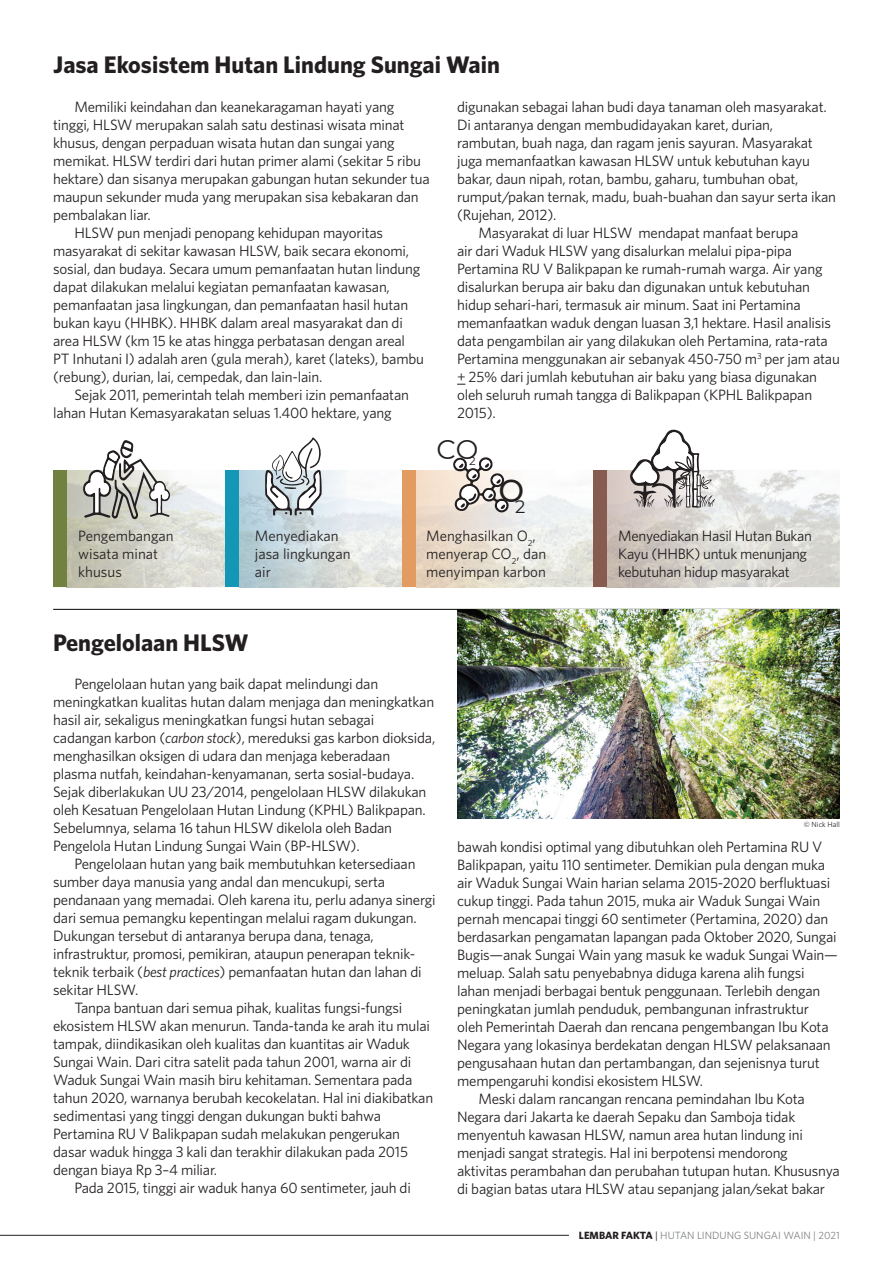
<style>
.page{position:relative;width:893px;height:1263px;background:#fff}
.page>*{position:absolute;margin:0;border:0;box-sizing:border-box;transform-origin:0 0}
.t1{font:42.3px "Montserrat";color:#231f20}
.t2{font:27px "Montserrat";color:#231f20}
.t3{font:700 24px "Whitney HTF";color:#231f20}
.t4{font:18px "Montserrat";color:#231f20}
.t5{font:15px/18px "Whitney HTF";letter-spacing:-.015em;color:#231f20}
.t6{font:11.55px "Montserrat";color:#231f20}
.t7{font:10.5px "Whitney HTF";color:#808285}
.t8{font:7.5px "Whitney HTF";color:#231f20}
.s1{font-style:italic}
.s2{font-weight:700;color:#231f20}
.s3{color:#231f20}
</style>
<div class="page">
<img style="left:53px;top:470px;width:787px;height:117px">
<hr style="left:53px;top:609px;width:787px;height:1px;background:#040503">
<hr style="left:0;top:1235px;width:569px;height:1px;background:#231f20">
<img style="left:457px;top:610px;width:383px;height:208px">
<img style="left:67px;top:471px;width:108px;height:116px">
<img style="left:239px;top:471px;width:109px;height:116px">
<img style="left:416px;top:471px;width:109px;height:116px">
<img style="left:607px;top:471px;width:108px;height:116px">
<div style="left:53px;top:471px;width:14px;height:116px;background:#718140"></div>
<div style="left:226px;top:471px;width:13px;height:116px;background:#1496b5"></div>
<div style="left:403px;top:471px;width:13px;height:116px;background:#e29c62"></div>
<div style="left:593px;top:471px;width:14px;height:116px;background:#865c50"></div>
<svg style="left:629px;top:429px;width:86px;height:79px"></svg>
<svg style="left:452px;top:457px;width:57px;height:56px"></svg>
<svg style="left:265px;top:437px;width:57px;height:79px"></svg>
<svg style="left:83px;top:440px;width:87px;height:80px"></svg>
<h3 class="t3" style="left:53px;top:50px;width:448px">Jasa Ekosistem Hutan Lindung Sungai Wain</h3>
<p class="t5" style="left:74px;top:98px;width:321px">Memiliki keindahan dan keanekaragaman hayati yang</p>
<p class="t5" style="left:53px;top:116px;width:353px">tinggi, HLSW merupakan salah satu destinasi wisata minat</p>
<p class="t5" style="left:53px;top:134px;width:343px">khusus, dengan perpaduan wisata hutan dan sungai yang</p>
<p class="t5" style="left:53px;top:152px;width:369px">memikat. HLSW terdiri dari hutan primer alami (sekitar 5 ribu</p>
<p class="t5" style="left:53px;top:170px;width:378px">hektare) dan sisanya merupakan gabungan hutan sekunder tua</p>
<p class="t5" style="left:53px;top:188px;width:367px">maupun sekunder muda yang merupakan sisa kebakaran dan</p>
<p class="t5" style="left:53px;top:206px;width:99px">pembalakan liar.</p>
<p class="t5" style="left:74px;top:224px;width:310px">HLSW pun menjadi penopang kehidupan mayoritas</p>
<p class="t5" style="left:53px;top:242px;width:357px">masyarakat di sekitar kawasan HLSW, baik secara ekonomi,</p>
<p class="t5" style="left:53px;top:260px;width:369px">sosial, dan budaya. Secara umum pemanfaatan hutan lindung</p>
<p class="t5" style="left:53px;top:278px;width:338px">dapat dilakukan melalui kegiatan pemanfaatan kawasan,</p>
<p class="t5" style="left:53px;top:296px;width:357px">pemanfaatan jasa lingkungan, dan pemanfaatan hasil hutan</p>
<p class="t5" style="left:53px;top:314px;width:351px">bukan kayu (HHBK). HHBK dalam areal masyarakat dan di</p>
<p class="t5" style="left:53px;top:332px;width:353px">area HLSW (km 15 ke atas hingga perbatasan dengan areal</p>
<p class="t5" style="left:53px;top:350px;width:372px">PT Inhutani I) adalah aren (gula merah), karet (lateks), bambu</p>
<p class="t5" style="left:53px;top:368px;width:271px">(rebung), durian, lai, cempedak, dan lain-lain.</p>
<p class="t5" style="left:74px;top:386px;width:336px">Sejak 2011, pemerintah telah memberi izin pemanfaatan</p>
<p class="t5" style="left:53px;top:404px;width:340px">lahan Hutan Kemasyarakatan seluas 1.400 hektare, yang</p>
<p class="t5" style="left:457px;top:98px;width:371px">digunakan sebagai lahan budi daya tanaman oleh masyarakat.</p>
<p class="t5" style="left:457px;top:116px;width:318px">Di antaranya dengan membudidayakan karet, durian,</p>
<p class="t5" style="left:457px;top:134px;width:357px">rambutan, buah naga, dan ragam jenis sayuran. Masyarakat</p>
<p class="t5" style="left:457px;top:152px;width:354px">juga memanfaatkan kawasan HLSW untuk kebutuhan kayu</p>
<p class="t5" style="left:457px;top:170px;width:343px">bakar, daun nipah, rotan, bambu, gaharu, tumbuhan obat,</p>
<p class="t5" style="left:457px;top:188px;width:380px">rumput/pakan ternak, madu, buah-buahan dan sayur serta ikan</p>
<p class="t5" style="left:457px;top:206px;width:101px">(Rujehan, 2012).</p>
<p class="t5" style="left:478px;top:224px;width:321px">Masyarakat di luar HLSW mendapat manfaat berupa</p>
<p class="t5" style="left:457px;top:242px;width:337px">air dari Waduk HLSW yang disalurkan melalui pipa-pipa</p>
<p class="t5" style="left:457px;top:260px;width:367px">Pertamina RU V Balikpapan ke rumah-rumah warga. Air yang</p>
<p class="t5" style="left:457px;top:278px;width:355px">disalurkan berupa air baku dan digunakan untuk kebutuhan</p>
<p class="t5" style="left:457px;top:296px;width:345px">hidup sehari-hari, termasuk air minum. Saat ini Pertamina</p>
<p class="t5" style="left:457px;top:314px;width:375px">memanfaatkan waduk dengan luasan 3,1 hektare. Hasil analisis</p>
<p class="t5" style="left:457px;top:332px;width:372px">data pengambilan air yang dilakukan oleh Pertamina, rata-rata</p>
<p class="t5" style="left:457px;top:350px;width:384px">Pertamina menggunakan air sebanyak 450-750 m<sup>3</sup> per jam atau</p>
<p class="t5" style="left:457px;top:368px;width:361px">+ 25% dari jumlah kebutuhan air baku yang biasa digunakan</p>
<p class="t5" style="left:457px;top:386px;width:357px">oleh seluruh rumah tangga di Balikpapan (KPHL Balikpapan</p>
<p class="t5" style="left:457px;top:404px;width:40px">2015).</p>
<h2 class="t2" style="left:436px;top:431px;width:44px">CO</h2>
<p class="t6" style="left:469px;top:453px;width:8px">2</p>
<h1 class="t1" style="left:498px;top:458px;width:28px">o</h1>
<p class="t4" style="left:515px;top:494px;width:12px">2</p>
<p class="t5" style="left:78px;top:527px;width:97px">Pengembangan wisata minat khusus</p>
<p class="t5" style="left:255px;top:527px;width:97px">Menyediakan jasa lingkungan air</p>
<p class="t5" style="left:426px;top:527px;width:122px">Menghasilkan O<sub>2</sub>, menyerap CO<sub>2</sub>, dan menyimpan karbon</p>
<p class="t5" style="left:618px;top:527px;width:195px">Menyediakan Hasil Hutan Bukan<br>Kayu (HHBK) untuk menunjang kebutuhan hidup masyarakat</p>
<h3 class="t3" style="left:53px;top:629px;width:197px">Pengelolaan HLSW</h3>
<p class="t5" style="left:53px;top:674px;width:384px;text-indent:21px">Pengelolaan hutan yang baik dapat melindungi dan meningkatkan kualitas hutan dalam menjaga dan meningkatkan hasil air, sekaligus meningkatkan fungsi hutan sebagai cadangan karbon (<span class="s1">carbon stock</span>), mereduksi gas karbon dioksida, menghasilkan oksigen di udara dan menjaga keberadaan plasma nutfah, keindahan-kenyamanan, serta sosial-budaya.<br>Sejak diberlakukan UU 23/2014, pengelolaan HLSW dilakukan oleh Kesatuan Pengelolaan Hutan Lindung (KPHL) Balikpapan.<br>Sebelumnya, selama 16 tahun HLSW dikelola oleh Badan Pengelola Hutan Lindung Sungai Wain (BP-HLSW).</p>
<p class="t5" style="left:74px;top:854px;width:343px">Pengelolaan hutan yang baik membutuhkan ketersediaan</p>
<p class="t5" style="left:53px;top:872px;width:333px">sumber daya manusia yang andal dan mencukupi, serta</p>
<p class="t5" style="left:53px;top:890px;width:384px">pendanaan yang memadai. Oleh karena itu, perlu adanya sinergi</p>
<p class="t5" style="left:53px;top:908px;width:365px">dari semua pemangku kepentingan melalui ragam dukungan.</p>
<p class="t5" style="left:53px;top:926px;width:322px">Dukungan tersebut di antaranya berupa dana, tenaga,</p>
<p class="t5" style="left:53px;top:944px;width:364px">infrastruktur, promosi, pemikiran, ataupun penerapan teknik-</p>
<p class="t5" style="left:53px;top:962px;width:370px">teknik terbaik (<span class="s1">best practices</span>) pemanfaatan hutan dan lahan di</p>
<p class="t5" style="left:53px;top:980px;width:87px">sekitar HLSW.</p>
<p class="t5" style="left:74px;top:998px;width:329px">Tanpa bantuan dari semua pihak, kualitas fungsi-fungsi</p>
<p class="t5" style="left:53px;top:1016px;width:378px">ekosistem HLSW akan menurun. Tanda-tanda ke arah itu mulai</p>
<p class="t5" style="left:53px;top:1034px;width:358px">tampak, diindikasikan oleh kualitas dan kuantitas air Waduk</p>
<p class="t5" style="left:53px;top:1052px;width:360px">Sungai Wain. Dari citra satelit pada tahun 2001, warna air di</p>
<p class="t5" style="left:53px;top:1070px;width:361px">Waduk Sungai Wain masih biru kehitaman. Sementara pada</p>
<p class="t5" style="left:53px;top:1088px;width:382px">tahun 2020, warnanya berubah kecokelatan. Hal ini diakibatkan</p>
<p class="t5" style="left:53px;top:1106px;width:329px">sedimentasi yang tinggi dengan dukungan bukti bahwa</p>
<p class="t5" style="left:53px;top:1124px;width:348px">Pertamina RU V Balikpapan sudah melakukan pengerukan</p>
<p class="t5" style="left:53px;top:1142px;width:356px">dasar waduk hingga 3 kali dan terakhir dilakukan pada 2015</p>
<p class="t5" style="left:53px;top:1160px;width:166px">dengan biaya Rp 3–4 miliar.</p>
<p class="t5" style="left:74px;top:1178px;width:338px">Pada 2015, tinggi air waduk hanya 60 sentimeter, jauh di</p>
<p class="t8" style="left:804px;top:820px;width:37px">© Nick Hall</p>
<p class="t5" style="left:457px;top:837px;width:367px">bawah kondisi optimal yang dibutuhkan oleh Pertamina RU V</p>
<p class="t5" style="left:457px;top:855px;width:370px">Balikpapan, yaitu 110 sentimeter. Demikian pula dengan muka</p>
<p class="t5" style="left:457px;top:873px;width:375px">air Waduk Sungai Wain harian selama 2015-2020 berfluktuasi</p>
<p class="t5" style="left:457px;top:891px;width:365px">cukup tinggi. Pada tahun 2015, muka air Waduk Sungai Wain</p>
<p class="t5" style="left:457px;top:909px;width:373px">pernah mencapai tinggi 60 sentimeter (Pertamina, 2020) dan</p>
<p class="t5" style="left:457px;top:927px;width:381px">berdasarkan pengamatan lapangan pada Oktober 2020, Sungai</p>
<p class="t5" style="left:457px;top:945px;width:382px">Bugis—anak Sungai Wain yang masuk ke waduk Sungai Wain—</p>
<p class="t5" style="left:457px;top:963px;width:349px">meluap. Salah satu penyebabnya diduga karena alih fungsi</p>
<p class="t5" style="left:457px;top:981px;width:365px">lahan menjadi berbagai bentuk penggunaan. Terlebih dengan</p>
<p class="t5" style="left:457px;top:999px;width:353px">peningkatan jumlah penduduk, pembangunan infrastruktur</p>
<p class="t5" style="left:457px;top:1017px;width:373px">oleh Pemerintah Daerah dan rencana pengembangan Ibu Kota</p>
<p class="t5" style="left:457px;top:1035px;width:375px">Negara yang lokasinya berdekatan dengan HLSW pelaksanaan</p>
<p class="t5" style="left:457px;top:1053px;width:364px">pengusahaan hutan dan pertambangan, dan sejenisnya turut</p>
<p class="t5" style="left:457px;top:1071px;width:247px">mempengaruhi kondisi ekosistem HLSW.</p>
<p class="t5" style="left:478px;top:1089px;width:328px">Meski dalam rancangan rencana pemindahan Ibu Kota</p>
<p class="t5" style="left:457px;top:1107px;width:340px">Negara dari Jakarta ke daerah Sepaku dan Samboja tidak</p>
<p class="t5" style="left:457px;top:1125px;width:347px">menyentuh kawasan HLSW, namun area hutan lindung ini</p>
<p class="t5" style="left:457px;top:1143px;width:332px">menjadi sangat strategis. Hal ini berpotensi mendorong</p>
<p class="t5" style="left:457px;top:1161px;width:384px">aktivitas perambahan dan perubahan tutupan hutan. Khususnya</p>
<p class="t5" style="left:457px;top:1179px;width:369px">di bagian batas utara HLSW atau sepanjang jalan/sekat bakar</p>
<p class="t7" style="left:579px;top:1229px;width:262px"><span class="s2">LEMBAR FAKTA</span> <span class="s3">|</span> HUTAN LINDUNG SUNGAI WAIN | 2021</p>
</div>
